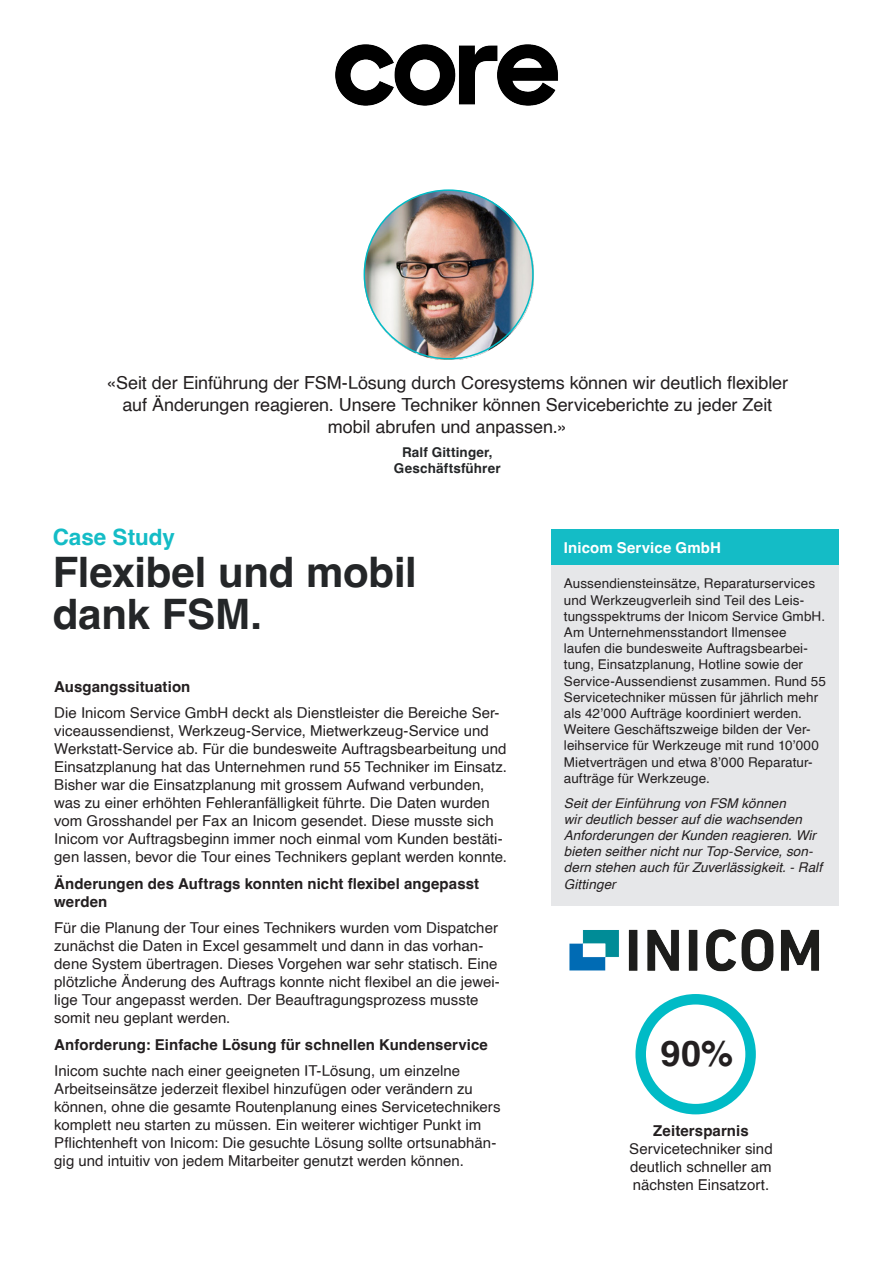
<style>
.page{position:relative;width:893px;height:1263px;background:#fff}
.page>*{position:absolute;margin:0;border:0;box-sizing:border-box;transform-origin:0 0}
.Titel{font:700 42px "Helvetica";letter-spacing:-.005em;color:#242628}
.Body{font:700 36px "Helvetica";color:#231f20}
.Titel-2{font:700 22.5px "Helvetica";color:#14bcc6}
.Statement{font:18px/21.6px "Helvetica";letter-spacing:-.005em;color:#231f20;text-align:center}
.Body-2{font:15px/18px "Helvetica";color:#231f20}
.Body-3{font:700 15px/18px "Helvetica";letter-spacing:.005em;color:#231f20}
.Box_Titel{font:700 15px "Helvetica";letter-spacing:.01em;color:#fff}
.Body-4{font:13.5px/16.2px "Helvetica";letter-spacing:.005em;color:#231f20}
.Body-5{font:italic 13.5px/16.2px "Helvetica";letter-spacing:.005em;color:#231f20}
.Statement_Name{font:700 13.5px/16.2px "Helvetica";letter-spacing:.01em;color:#242628;text-align:center}
.s1{font-weight:700}
</style>
<div class="page">
<img style="left:364px;top:194px;width:169px;height:166px">
<div style="left:551px;top:529px;width:288px;height:36px;background:#14bcc6"></div>
<div style="left:551px;top:565px;width:288px;height:341px;background:#e6e7e9"></div>
<img style="left:335px;top:44px;width:223px;height:150px">
<div style="left:635px;top:994px;width:121px;height:120px;border:10px solid #00bbc6;border-radius:50%"></div>
<img style="left:569px;top:929px;width:250px;height:43px">
<p class="Statement" style="left:107px;top:373px;width:683px">«Seit der Einführung der FSM-Lösung durch Coresystems können wir deutlich flexibler auf Änderungen reagieren. Unsere Techniker können Serviceberichte zu jeder Zeit mobil abrufen und anpassen.»</p>
<p class="Statement_Name" style="left:394px;top:446px;width:108px">Ralf Gittinger,<br>Geschäftsführer</p>
<p class="Titel-2" style="left:53px;top:523px;width:124px">Case Study</p>
<p class="Titel" style="left:53px;top:546px;width:366px">Flexibel und mobil</p>
<p class="Titel" style="left:53px;top:588px;width:211px">dank FSM.</p>
<p class="Body-3" style="left:54px;top:679px;width:138px">Ausgangssituation</p>
<p class="Body-2" style="left:54px;top:704px;width:454px">Die Inicom Service GmbH deckt als Dienstleister die Bereiche Ser&shy;viceaussendienst, Werkzeug-Service, Mietwerkzeug-Service und Werkstatt-Service ab. Für die bundesweite Auftragsbearbeitung und Einsatzplanung hat das Unternehmen rund 55 Techniker im Einsatz.<br>Bisher war die Einsatzplanung mit grossem Aufwand verbunden, was zu einer erhöhten Fehleranfälligkeit führte. Die Daten wurden vom Grosshandel per Fax an Inicom gesendet. Diese musste sich Inicom vor Auftragsbeginn immer noch einmal vom Kunden bestäti&shy;gen lassen, bevor die Tour eines Technikers geplant werden konnte.</p>
<p class="Body-3" style="left:54px;top:876px;width:426px">Änderungen des Auftrags konnten nicht flexibel angepasst werden</p>
<p class="Body-2" style="left:54px;top:919px;width:447px">Für die Planung der Tour eines Technikers wurden vom Dispatcher zunächst die Daten in Excel gesammelt und dann in das vorhan&shy;dene System übertragen. Dieses Vorgehen war sehr statisch. Eine plötzliche Änderung des Auftrags konnte nicht flexibel an die jewei&shy;lige Tour angepasst werden. Der Beauftragungsprozess musste somit neu geplant werden.</p>
<p class="Body-3" style="left:54px;top:1037px;width:435px">Anforderung: Einfache Lösung für schnellen Kundenservice</p>
<p class="Body-2" style="left:54px;top:1062px;width:448px">Inicom suchte nach einer geeigneten IT-Lösung, um einzelne Arbeitseinsätze jederzeit flexibel hinzufügen oder verändern zu können, ohne die gesamte Routenplanung eines Servicetechnikers komplett neu starten zu müssen. Ein weiterer wichtiger Punkt im Pflichtenheft von Inicom: Die gesuchte Lösung sollte ortsunabhän&shy;gig und intuitiv von jedem Mitarbeiter genutzt werden können.</p>
<p class="Box_Titel" style="left:564px;top:538px;width:159px">Inicom Service GmbH</p>
<p class="Body-4" style="left:564px;top:576px;width:264px">Aussendiensteinsätze, Reparaturservices und Werkzeugverleih sind Teil des Leis&shy;tungsspektrums der Inicom Service GmbH.<br>Am Unternehmensstandort Ilmensee laufen die bundesweite Auftragsbearbei&shy;tung, Einsatzplanung, Hotline sowie der Service-Aussendienst zusammen. Rund 55<br>Servicetechniker müssen für jährlich mehr als 42’000 Aufträge koordiniert werden.<br>Weitere Geschäftszweige bilden der Ver&shy;leihservice für Werkzeuge mit rund 10’000<br>Mietverträgen und etwa 8’000 Reparatur&shy;aufträge für Werkzeuge.</p>
<p class="Body-5" style="left:564px;top:795px;width:260px">Seit der Einführung von FSM können<br>wir deutlich besser auf die wachsenden Anforderungen der Kunden reagieren. Wir bieten seither nicht nur Top-Service, son&shy;dern stehen auch für Zuverlässigkeit. - Ralf Gittinger</p>
<p class="Body" style="left:660px;top:1031px;width:74px">90%</p>
<p class="Body-2" style="left:629px;top:1122px;width:145px;text-align:center"><span class="s1">Zeitersparnis<br></span>Servicetechniker sind deutlich schneller am nächsten Einsatzort.</p>
</div>
